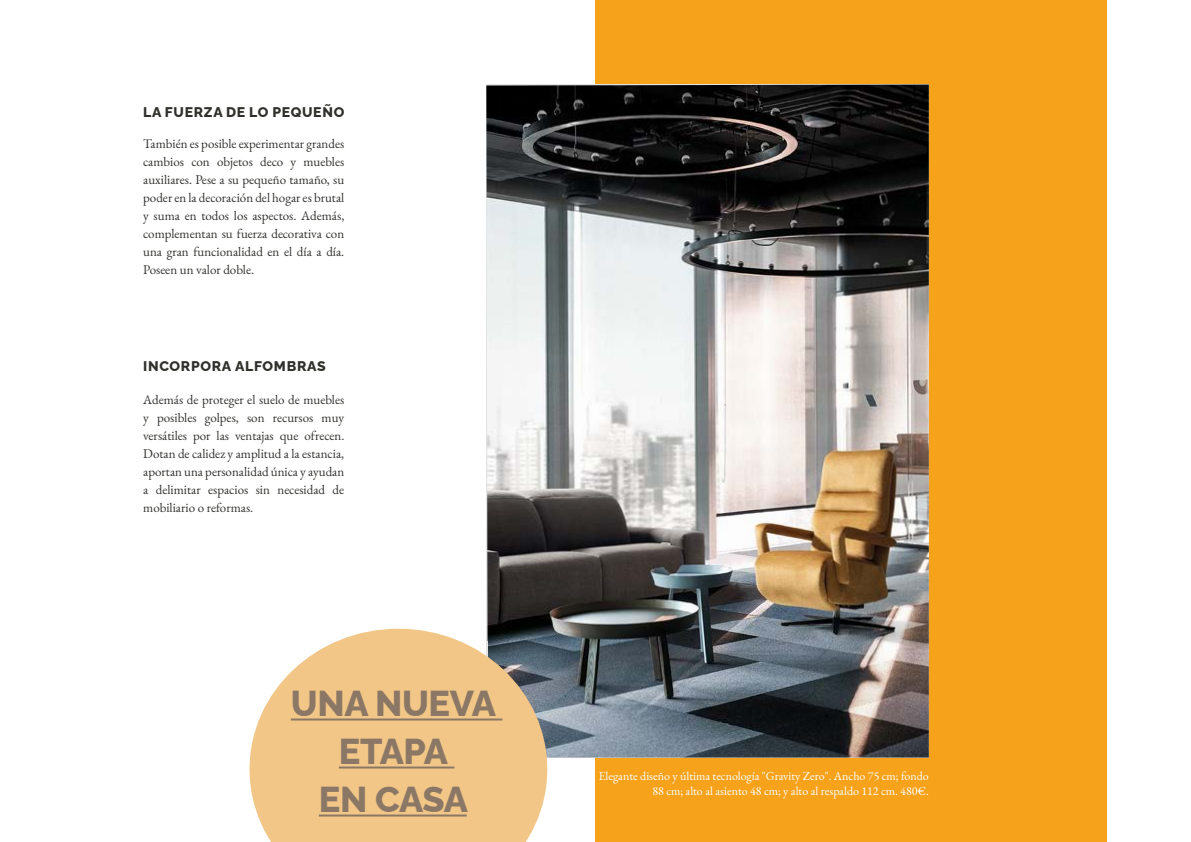
<style>
.page{position:relative;width:1191px;height:842px;background:#fff}
.page>*{position:absolute;margin:0;border:0;box-sizing:border-box;transform-origin:0 0}
.t1{font:800 36px/48px "Raleway";letter-spacing:-.01em;color:#8b7765;text-align:center}
.t2{font:800 14px "Raleway";letter-spacing:.05em;color:#2f2f2c}
.t3{font:13px/18px "EB Garamond";color:#2f2f2c;text-align:justify}
.t4{font:12px/14.4px "EB Garamond";color:#fff;text-align:right}
</style>
<div class="page">
<div style="left:595px;top:0;width:512px;height:842px;background:#f6a21b"></div>
<img style="left:486px;top:85px;width:442px;height:672px">
<svg style="left:249px;top:629px;width:298px;height:213px;fill:#f1c687"></svg>
<hr style="left:291px;top:718px;width:211px;height:2px;background:#8b7765">
<hr style="left:339px;top:766px;width:115px;height:2px;background:#8b7765">
<hr style="left:319px;top:814px;width:148px;height:2px;background:#8b7765">
<p class="t2" style="left:143px;top:102px;width:203px">LA FUERZA DE LO PEQUEÑO</p>
<p class="t3" style="left:143px;top:135px;width:203px">También es posible experimentar grandes cambios con objetos deco y muebles auxiliares. Pese a su pequeño tamaño, su poder en la decoración del hogar es brutal y suma en todos los aspectos. Además, complementan su fuerza decorativa con una gran funcionalidad en el día a día.<br>Poseen un valor doble.</p>
<p class="t2" style="left:143px;top:355px;width:184px">INCORPORA ALFOMBRAS</p>
<p class="t3" style="left:143px;top:390px;width:203px">Además de proteger el suelo de muebles y posibles golpes, son recursos muy versátiles por las ventajas que ofrecen.<br>Dotan de calidez y amplitud a la estancia, aportan una personalidad única y ayudan a delimitar espacios sin necesidad de mobiliario o reformas.</p>
<h1 class="t1" style="left:291px;top:675px;width:206px">UNA NUEVA<br>ETAPA<br>EN CASA</h1>
<p class="t4" style="left:599px;top:769px;width:331px">Elegante diseño y última tecnología "Gravity Zero". Ancho 75 cm; fondo<br>88 cm; alto al asiento 48 cm; y alto al respaldo 112 cm. 480€.</p>
</div>
